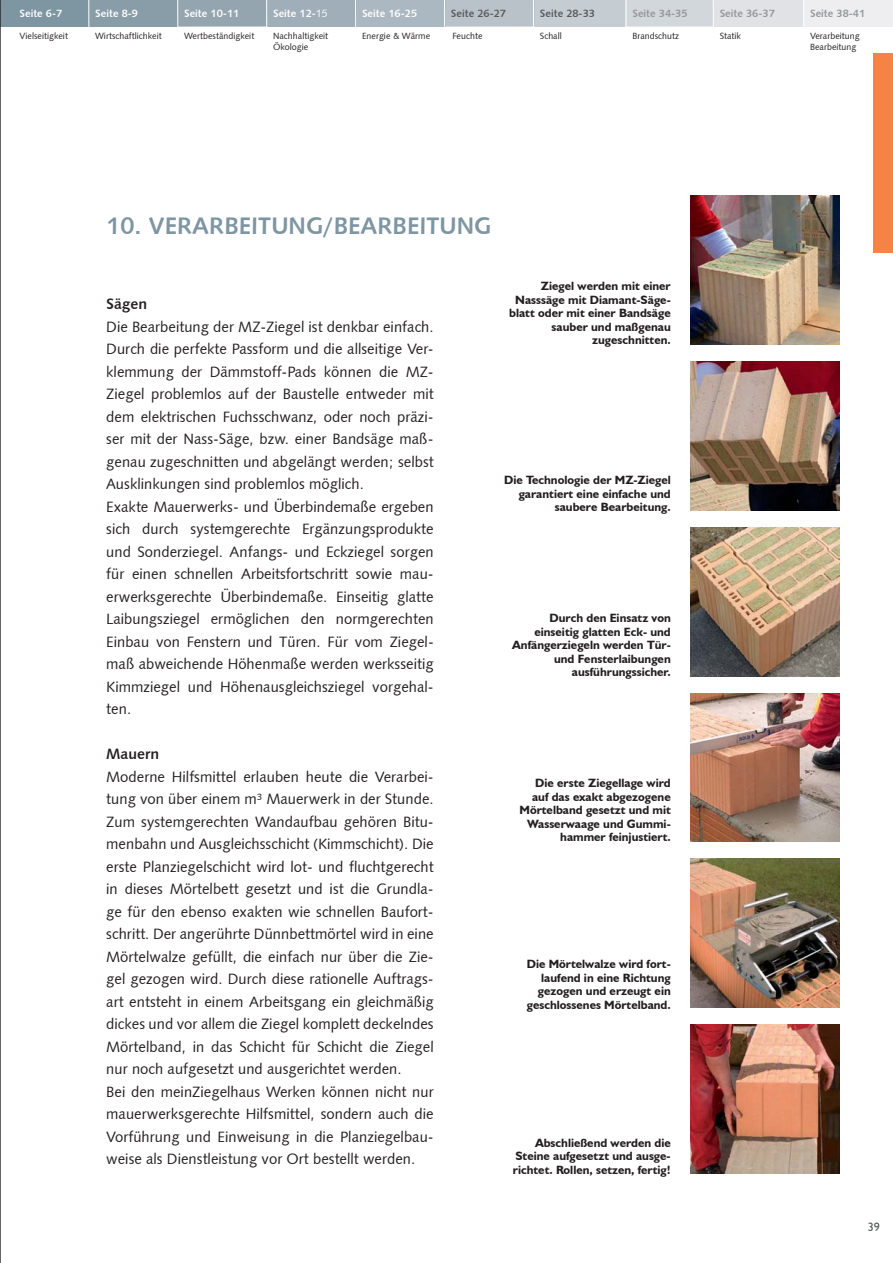
<style>
.page{position:relative;width:893px;height:1263px;background:#fff}
.page>*{position:absolute;margin:0;border:0;box-sizing:border-box;transform-origin:0 0}
.t1{font:24px "Humanist 531 BT Bold A";color:#7e95a2}
.t2{font:15px/22.5px "Humanist 531 BT Roman A";color:#231f20}
.t3{font:15px "Humanist 531 BT Bold A";color:#231f20}
.t4{font:700 12px/13.5px "Humanist 521 BT";color:#231f20;text-align:right}
.t5{font:12px "Humanist 521 BT";color:#58595b}
.t6{font:10.5px "Humanist 531 BT Bold A";color:#fff}
.t7{font:10.5px "Humanist 531 BT Bold A";color:#939598}
.t8{font:10.5px "Humanist 531 BT Bold A";color:#58595b}
.t9{font:9px/10.8px "Humanist 531 BT Roman A";color:#231f20}
.s1{font-family:"Humanist 531 BT Roman A"}
</style>
<div class="page">
<div style="left:446px;top:0;width:89px;height:27px;background:#b9c1c9"></div>
<div style="left:357px;top:0;width:89px;height:27px;background:#acb8c1"></div>
<div style="left:178px;top:0;width:89px;height:27px;background:#95a5b0"></div>
<div style="left:267px;top:0;width:90px;height:27px;background:#a0aeb9"></div>
<div style="left:89px;top:0;width:89px;height:27px;background:#899da9"></div>
<div style="left:0;top:0;width:89px;height:27px;background:#7e95a2"></div>
<div style="left:624px;top:0;width:90px;height:27px;background:#d2d7db"></div>
<div style="left:714px;top:0;width:89px;height:27px;background:#e0e2e6"></div>
<div style="left:535px;top:0;width:89px;height:27px;background:#c5ccd2"></div>
<div style="left:804px;top:0;width:89px;height:27px;background:#eeeef0"></div>
<hr style="left:0;top:0;width:1px;height:1263px;background:#231f20">
<hr style="left:177px;top:0;width:1px;height:33px;background:#fff">
<hr style="left:88px;top:0;width:1px;height:30px;background:#fff">
<hr style="left:266px;top:0;width:1px;height:35px;background:#fff">
<hr style="left:533px;top:0;width:1px;height:33px;background:#fff">
<svg style="left:444px;top:0;width:1px;height:27px"></svg>
<hr style="left:713px;top:0;width:1px;height:33px;background:#fff">
<hr style="left:625px;top:0;width:1px;height:34px;background:#fff">
<hr style="left:355px;top:0;width:1px;height:35px;background:#fff">
<div style="left:874px;top:53px;width:19px;height:200px;background:#f58345"></div>
<img style="left:691px;top:196px;width:148px;height:148px">
<img style="left:691px;top:361px;width:148px;height:149px">
<img style="left:691px;top:527px;width:148px;height:149px">
<img style="left:691px;top:693px;width:148px;height:149px">
<img style="left:691px;top:859px;width:148px;height:149px">
<img style="left:691px;top:1025px;width:148px;height:149px">
<p class="t6" style="left:20px;top:7px;width:44px">Seite 6-7</p>
<p class="t6" style="left:95px;top:7px;width:44px">Seite 8-9</p>
<p class="t6" style="left:184px;top:7px;width:57px">Seite 10-11</p>
<p class="t6" style="left:273px;top:7px;width:56px">Seite 12-<span class="s1">15</span></p>
<p class="t6" style="left:362px;top:7px;width:57px">Seite 16-25</p>
<p class="t8" style="left:451px;top:7px;width:57px">Seite 26-27</p>
<p class="t8" style="left:540px;top:7px;width:57px">Seite 28-33</p>
<p class="t7" style="left:632px;top:7px;width:57px">Seite 34-35</p>
<p class="t7" style="left:720px;top:7px;width:57px">Seite 36-37</p>
<p class="t7" style="left:810px;top:7px;width:57px">Seite 38-41</p>
<p class="t9" style="left:20px;top:31px;width:50px">Vielseitigkeit</p>
<p class="t9" style="left:95px;top:31px;width:68px">Wirtschaftlichkeit</p>
<p class="t9" style="left:184px;top:31px;width:72px">Wertbeständigkeit</p>
<p class="t9" style="left:273px;top:31px;width:57px">Nachhaltigkeit<br>Ökologie</p>
<p class="t9" style="left:362px;top:31px;width:70px">Energie &amp; Wärme</p>
<p class="t9" style="left:452px;top:31px;width:32px">Feuchte</p>
<p class="t9" style="left:540px;top:31px;width:23px">Schall</p>
<p class="t9" style="left:632px;top:31px;width:48px">Brandschutz</p>
<p class="t9" style="left:720px;top:31px;width:23px">Statik</p>
<p class="t9" style="left:810px;top:31px;width:51px">Verarbeitung<br>Bearbeitung</p>
<h1 class="t1" style="left:106px;top:211px;width:387px">10. VERARBEITUNG/BEARBEITUNG</h1>
<p class="t3" style="left:106px;top:295px;width:43px">Sägen</p>
<p class="t2" style="left:106px;top:315px;width:329px">Die Bearbeitung der MZ-Ziegel ist denkbar einfach.<br>Durch die perfekte Passform und die allseitige Ver&shy;klemmung der Dämmstoff-Pads können die MZ-Ziegel problemlos auf der Baustelle entweder mit dem elektrischen Fuchsschwanz, oder noch präzi&shy;ser mit der Nass-Säge, bzw. einer Bandsäge maß&shy;genau zugeschnitten und abgelängt werden; selbst Ausklinkungen sind problemlos möglich.<br>Exakte Mauerwerks- und Überbindemaße ergeben sich durch systemgerechte Ergänzungsprodukte und Sonderziegel. Anfangs- und Eckziegel sorgen für einen schnellen Arbeitsfortschritt sowie mau&shy;erwerksgerechte Überbindemaße. Einseitig glatte Laibungsziegel ermöglichen den normgerechten Einbau von Fenstern und Türen. Für vom Ziegel&shy;maß abweichende Höhenmaße werden werksseitig Kimmziegel und Höhenausgleichsziegel vorgehal&shy;ten.</p>
<p class="t3" style="left:106px;top:745px;width:55px">Mauern</p>
<p class="t2" style="left:106px;top:765px;width:329px">Moderne Hilfsmittel erlauben heute die Verarbei&shy;tung von über einem m³ Mauerwerk in der Stunde.<br>Zum systemgerechten Wandaufbau gehören Bitu&shy;menbahn und Ausgleichsschicht (Kimmschicht). Die erste Planziegelschicht wird lot- und fluchtgerecht in dieses Mörtelbett gesetzt und ist die Grundla&shy;ge für den ebenso exakten wie schnellen Baufort&shy;schritt. Der angerührte Dünnbettmörtel wird in eine Mörtelwalze gefüllt, die einfach nur über die Zie&shy;gel gezogen wird. Durch diese rationelle Auftrags&shy;art entsteht in einem Arbeitsgang ein gleichmäßig dickes und vor allem die Ziegel komplett deckelndes Mörtelband, in das Schicht für Schicht die Ziegel nur noch aufgesetzt und ausgerichtet werden.<br>Bei den meinZiegelhaus Werken können nicht nur mauerwerksgerechte Hilfsmittel, sondern auch die Vorführung und Einweisung in die Planziegelbau&shy;weise als Dienstleistung vor Ort bestellt werden.</p>
<p class="t4" style="left:509px;top:279px;width:163px">Ziegel werden mit einer<br>Nasssäge mit Diamant-Säge&shy;blatt oder mit einer Bandsäge sauber und maßgenau zugeschnitten.</p>
<p class="t4" style="left:504px;top:473px;width:168px">Die Technologie der MZ-Ziegel garantiert eine einfache und saubere Bearbeitung.</p>
<p class="t4" style="left:512px;top:611px;width:160px">Durch den Einsatz von einseitig glatten Eck- und<br>Anfängerziegeln werden Tür&shy;und Fensterlaibungen ausführungssicher.</p>
<p class="t4" style="left:519px;top:776px;width:153px">Die erste Ziegellage wird auf das exakt abgezogene<br>Mörtelband gesetzt und mit<br>Wasserwaage und Gummi&shy;hammer feinjustiert.</p>
<p class="t4" style="left:527px;top:957px;width:145px">Die Mörtelwalze wird fort&shy;laufend in eine Richtung gezogen und erzeugt ein geschlossenes Mörtelband.</p>
<p class="t4" style="left:513px;top:1135px;width:159px;text-align:justify;text-indent:22px">Abschließend werden die Steine aufgesetzt und ausge&shy;richtet. Rollen, setzen, fertig!</p>
<p class="t5" style="left:868px;top:1220px;width:14px">39</p>
</div>
